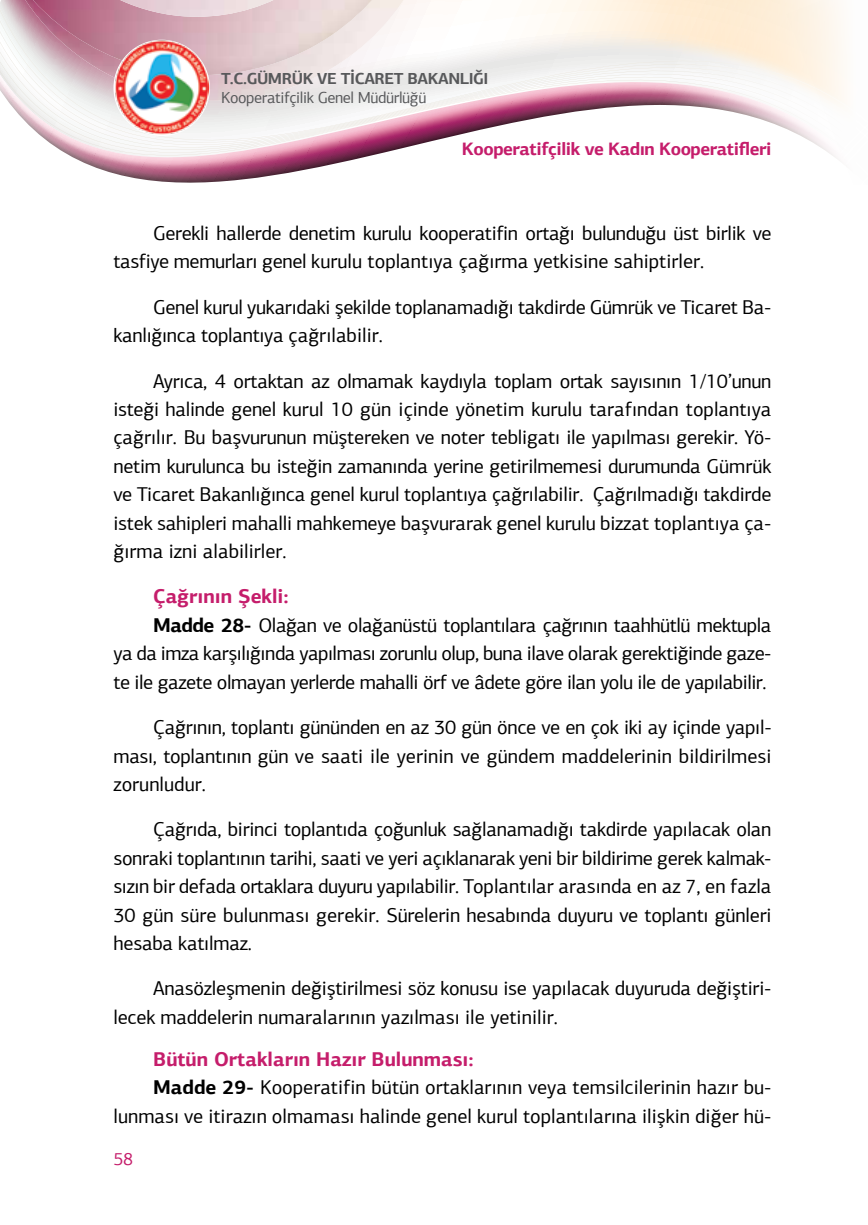
<style>
.page{position:relative;width:868px;height:1225px;background:#fff}
.page>*{position:absolute;margin:0;border:0;box-sizing:border-box;transform-origin:0 0}
.t1{font:20px/28.4px "PF Agora Sans Pro";letter-spacing:-.01em;color:#000}
.t2{font:700 20px "PF Agora Sans Pro";color:#c51d6b}
.t3{font:700 18px "PF Agora Sans Pro";letter-spacing:-.025em;color:#c51d6b}
.t4{font:18px "PF Agora Sans Pro";color:#c51d6b}
.t5{font:16px "PF Agora Sans Pro";letter-spacing:-.025em;color:#58595b}
.t6{font:700 16px "PF Agora Sans Pro";letter-spacing:-.025em;color:#58595b}
.s1{font-weight:700}
</style>
<div class="page">
<svg style="left:109px;top:172px;width:184px;height:6px"></svg>
<svg style="left:92px;top:166px;width:232px;height:6px"></svg>
<svg style="left:78px;top:160px;width:274px;height:6px;background:#bf7c97"></svg>
<svg style="left:67px;top:154px;width:769px;height:6px"></svg>
<svg style="left:0;top:7px;width:844px;height:147px"></svg>
<img style="left:11px;top:0;width:436px;height:101px">
<img style="left:12px;top:0;width:423px;height:75px">
<img style="left:33px;top:0;width:351px;height:17px">
<img style="left:114px;top:40px;width:95px;height:95px">
<p class="t6" style="left:221px;top:68px;width:269px">T.C.GÜMRÜK VE TİCARET BAKANLIĞI</p>
<p class="t5" style="left:221px;top:88px;width:207px">Kooperatifçilik Genel Müdürlüğü</p>
<p class="t3" style="left:462px;top:137px;width:311px">Kooperatifçilik ve Kadın Kooperatifleri</p>
<p class="t1" style="left:113px;top:219px;width:659px;text-indent:40px">Gerekli hallerde denetim kurulu kooperatifin ortağı bulunduğu üst birlik ve tasfiye memurları genel kurulu toplantıya çağırma yetkisine sahiptirler.</p>
<p class="t1" style="left:113px;top:293px;width:659px;text-indent:40px">Genel kurul yukarıdaki şekilde toplanamadığı takdirde Gümrük ve Ticaret Ba&shy;kanlığınca toplantıya çağrılabilir.</p>
<p class="t1" style="left:113px;top:366px;width:659px;text-align:justify;text-indent:40px">Ayrıca, 4 ortaktan az olmamak kaydıyla toplam ortak sayısının 1/10’unun isteği halinde genel kurul 10 gün içinde yönetim kurulu tarafından toplantıya çağrılır. Bu başvurunun müştereken ve noter tebligatı ile yapılması gerekir. Yö&shy;netim kurulunca bu isteğin zamanında yerine getirilmemesi durumunda Gümrük ve Ticaret Bakanlığınca genel kurul toplantıya çağrılabilir. Çağrılmadığı takdirde istek sahipleri mahalli mahkemeye başvurarak genel kurulu bizzat toplantıya ça&shy;ğırma izni alabilirler.</p>
<p class="t2" style="left:153px;top:584px;width:137px">Çağrının Şekli:</p>
<p class="t1" style="left:153px;top:611px;width:619px"><span class="s1">Madde 28-</span> Olağan ve olağanüstü toplantılara çağrının taahhütlü mektupla</p>
<p class="t1" style="left:113px;top:639px;width:659px">ya da imza karşılığında yapılması zorunlu olup, buna ilave olarak gerektiğinde gaze-</p>
<p class="t1" style="left:113px;top:667px;width:654px">te ile gazete olmayan yerlerde mahalli örf ve âdete göre ilan yolu ile de yapılabilir.</p>
<p class="t1" style="left:113px;top:713px;width:659px;text-align:justify;text-indent:40px">Çağrının, toplantı gününden en az 30 gün önce ve en çok iki ay içinde yapıl&shy;ması, toplantının gün ve saati ile yerinin ve gündem maddelerinin bildirilmesi zorunludur.</p>
<p class="t1" style="left:113px;top:815px;width:659px;text-align:justify;text-indent:40px">Çağrıda, birinci toplantıda çoğunluk sağlanamadığı takdirde yapılacak olan sonraki toplantının tarihi, saati ve yeri açıklanarak yeni bir bildirime gerek kalmak&shy;sızın bir defada ortaklara duyuru yapılabilir. Toplantılar arasında en az 7, en fazla 30 gün süre bulunması gerekir. Sürelerin hesabında duyuru ve toplantı günleri hesaba katılmaz.</p>
<p class="t1" style="left:113px;top:974px;width:659px;text-indent:40px">Anasözleşmenin değiştirilmesi söz konusu ise yapılacak duyuruda değiştiri&shy;lecek maddelerin numaralarının yazılması ile yetinilir.</p>
<p class="t2" style="left:153px;top:1046px;width:322px">Bütün Ortakların Hazır Bulunması:</p>
<p class="t1" style="left:153px;top:1073px;width:619px"><span class="s1">Madde 29-</span> Kooperatifin bütün ortaklarının veya temsilcilerinin hazır bu-</p>
<p class="t1" style="left:113px;top:1101px;width:659px">lunması ve itirazın olmaması halinde genel kurul toplantılarına ilişkin diğer hü-</p>
<p class="t4" style="left:113px;top:1147px;width:21px">58</p>
</div>
